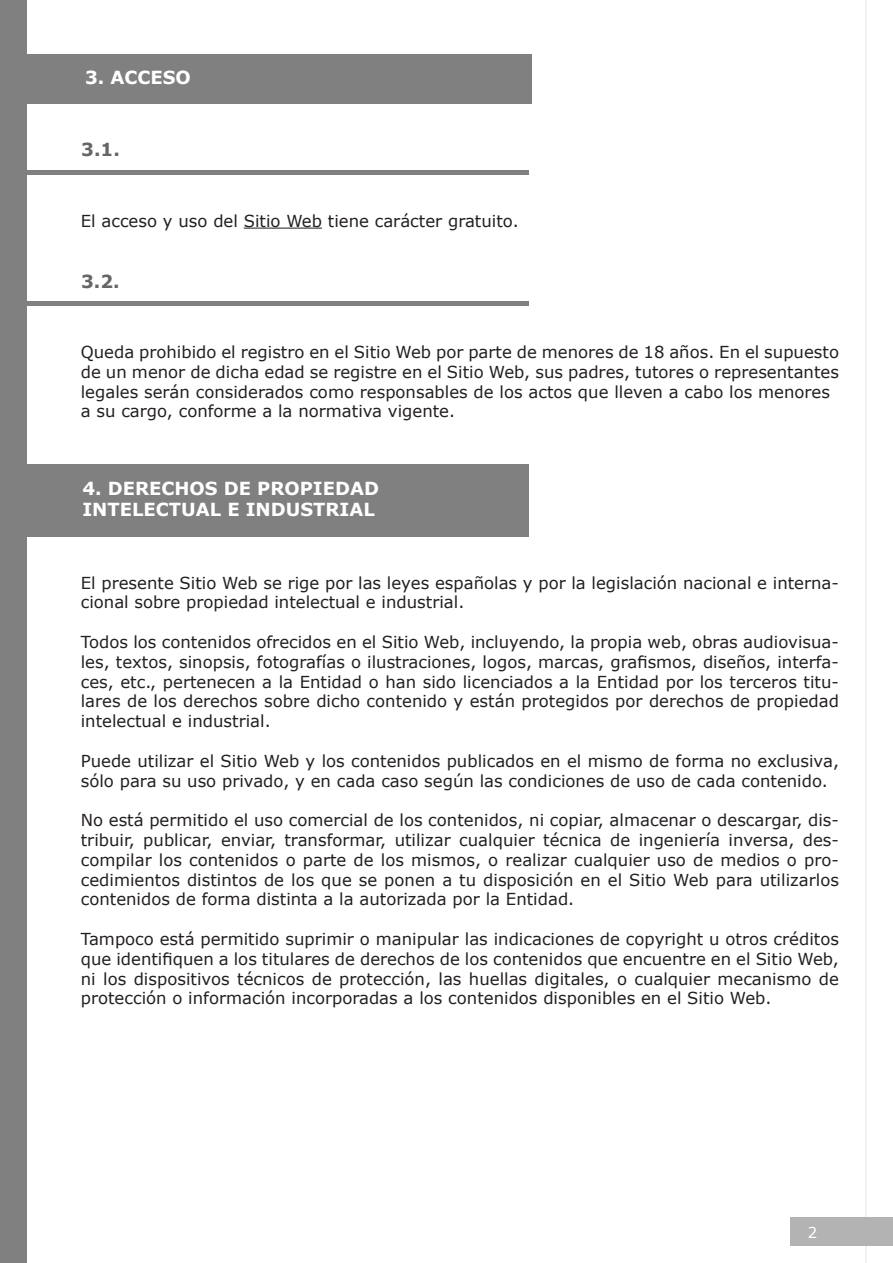
<style>
.page{position:relative;width:893px;height:1263px;background:#fff}
.page>*{position:absolute;margin:0;border:0;box-sizing:border-box;transform-origin:0 0}
.t1{font:700 18px/21.6px "Verdana";color:#fff}
.t2{font:700 18px "Verdana";color:#666}
.VERDANA_11pt{font:16.5px/19.8px "Verdana";color:#231f20;text-align:justify}
.t3{font:15px "Verdana";color:#fff}
</style>
<div class="page">
<div style="left:0;top:0;width:27px;height:1263px;background:#808080"></div>
<hr style="left:865px;top:0;width:2px;height:1263px;background:#b3b3b3">
<div style="left:791px;top:1217px;width:102px;height:29px;background:#b3b3b3"></div>
<div style="left:3px;top:54px;width:529px;height:49px;background:#808080"></div>
<hr style="left:244px;top:228px;width:78px;height:1px;background:#231f20">
<div style="left:0;top:170px;width:529px;height:5px;background:#808080"></div>
<div style="left:0;top:301px;width:529px;height:5px;background:#808080"></div>
<div style="left:0;top:464px;width:529px;height:72px;background:#808080"></div>
<p class="t1" style="left:85px;top:67px;width:107px">3. ACCESO</p>
<p class="t2" style="left:81px;top:137px;width:40px">3.1.</p>
<p class="VERDANA_11pt" style="left:81px;top:211px;width:439px">El acceso y uso del Sitio Web tiene carácter gratuito.</p>
<p class="t2" style="left:81px;top:268px;width:40px">3.2.</p>
<p class="VERDANA_11pt" style="left:81px;top:342px;width:760px">Queda prohibido el registro en el Sitio Web por parte de menores de 18 años. En el supuesto</p>
<p class="VERDANA_11pt" style="left:81px;top:362px;width:760px">de un menor de dicha edad se registre en el Sitio Web, sus padres, tutores o representantes</p>
<p class="VERDANA_11pt" style="left:81px;top:381px;width:751px">legales serán considerados como responsables de los actos que lleven a cabo los menores</p>
<p class="VERDANA_11pt" style="left:81px;top:401px;width:376px">a su cargo, conforme a la normativa vigente.</p>
<p class="t1" style="left:82px;top:477px;width:298px">4. DERECHOS DE PROPIEDAD<br>INTELECTUAL E INDUSTRIAL</p>
<p class="VERDANA_11pt" style="left:81px;top:572px;width:760px">El presente Sitio Web se rige por las leyes españolas y por la legislación nacional e interna&shy;cional sobre propiedad intelectual e industrial.</p>
<p class="VERDANA_11pt" style="left:81px;top:632px;width:760px">Todos los contenidos ofrecidos en el Sitio Web, incluyendo, la propia web, obras audiovisua&shy;les, textos, sinopsis, fotografías o ilustraciones, logos, marcas, grafismos, diseños, interfa&shy;ces, etc., pertenecen a la Entidad o han sido licenciados a la Entidad por los terceros titu&shy;lares de los derechos sobre dicho contenido y están protegidos por derechos de propiedad intelectual e industrial.</p>
<p class="VERDANA_11pt" style="left:81px;top:751px;width:760px">Puede utilizar el Sitio Web y los contenidos publicados en el mismo de forma no exclusiva, sólo para su uso privado, y en cada caso según las condiciones de uso de cada contenido.</p>
<p class="VERDANA_11pt" style="left:81px;top:810px;width:760px">No está permitido el uso comercial de los contenidos, ni copiar, almacenar o descargar, dis&shy;tribuir, publicar, enviar, transformar, utilizar cualquier técnica de ingeniería inversa, des&shy;compilar los contenidos o parte de los mismos, o realizar cualquier uso de medios o pro&shy;cedimientos distintos de los que se ponen a tu disposición en el Sitio Web para utilizarlos contenidos de forma distinta a la autorizada por la Entidad.</p>
<p class="VERDANA_11pt" style="left:81px;top:929px;width:760px">Tampoco está permitido suprimir o manipular las indicaciones de copyright u otros créditos que identifiquen a los titulares de derechos de los contenidos que encuentre en el Sitio Web, ni los dispositivos técnicos de protección, las huellas digitales, o cualquier mecanismo de protección o información incorporadas a los contenidos disponibles en el Sitio Web.</p>
<p class="t3" style="left:808px;top:1222px;width:11px">2</p>
</div>
